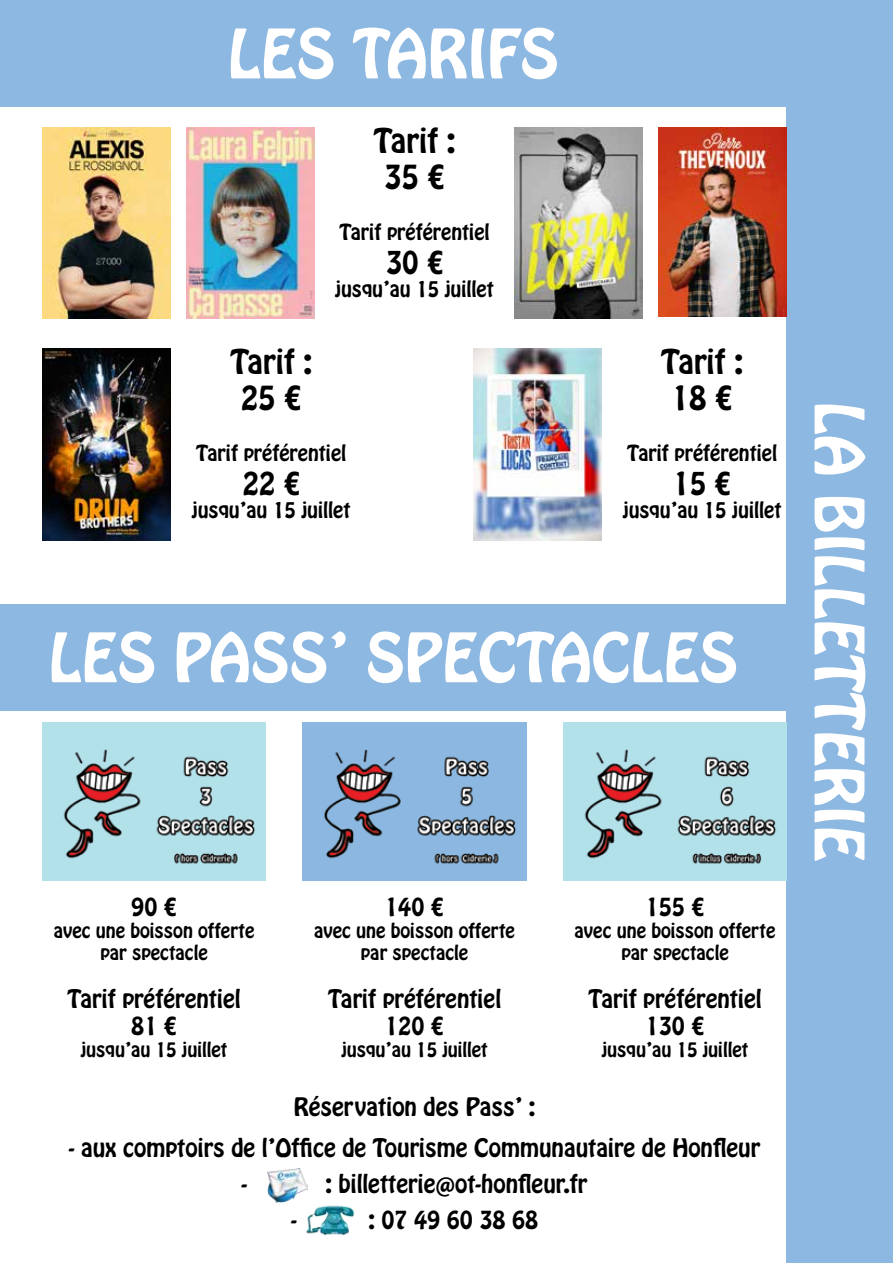
<style>
.page{position:relative;width:893px;height:1263px;background:#fff}
.page>*{position:absolute;margin:0;border:0;box-sizing:border-box;transform-origin:0 0}
.t1{font:60px "Hobo Std";color:#fff}
.t2{font:30px/36px "Hobo Std";color:#000;text-align:center}
.t3{font:28.5px "Hobo Std";color:#000}
.t4{font:22.5px/27px "Hobo Std";color:#000;text-align:center}
.t5{font:19.5px "Hobo Std";color:#000}
.t6{font:18px/21.6px "Hobo Std";color:#000;text-align:center}
</style>
<div class="page">
<div style="left:787px;top:0;width:106px;height:1263px;background:#8db8e2"></div>
<div style="left:0;top:604px;width:787px;height:106px;background:#8db8e2"></div>
<img style="left:43px;top:723px;width:223px;height:158px">
<img style="left:303px;top:723px;width:223px;height:158px">
<img style="left:563px;top:723px;width:224px;height:158px">
<img style="left:268px;top:1168px;width:40px;height:34px">
<img style="left:303px;top:1198px;width:52px;height:38px">
<div style="left:0;top:0;width:787px;height:106px;background:#8db8e2"></div>
<img style="left:43px;top:128px;width:127px;height:191px">
<img style="left:43px;top:349px;width:127px;height:191px">
<img style="left:187px;top:128px;width:127px;height:191px">
<img style="left:659px;top:128px;width:127px;height:189px">
<img style="left:514px;top:128px;width:128px;height:191px">
<img style="left:473px;top:349px;width:128px;height:191px">
<h1 class="t1" style="left:228px;top:12px;width:333px">LES TARIFS</h1>
<h2 class="t2" style="left:374px;top:123px;width:83px">Tarif :<br>35 €</h2>
<p class="t5" style="left:340px;top:218px;width:152px">Tarif préférentiel</p>
<p class="t3" style="left:386px;top:242px;width:59px">30 €</p>
<p class="t5" style="left:335px;top:276px;width:160px">jusqu’au 15 juillet</p>
<h2 class="t2" style="left:230px;top:344px;width:83px">Tarif :<br>25 €</h2>
<p class="t5" style="left:196px;top:439px;width:152px">Tarif préférentiel</p>
<p class="t3" style="left:242px;top:463px;width:59px">22 €</p>
<p class="t5" style="left:192px;top:497px;width:160px">jusqu’au 15 juillet</p>
<h2 class="t2" style="left:661px;top:344px;width:83px">Tarif :<br>18 €</h2>
<p class="t5" style="left:627px;top:439px;width:152px">Tarif préférentiel</p>
<p class="t3" style="left:673px;top:463px;width:59px">15 €</p>
<p class="t5" style="left:623px;top:497px;width:160px">jusqu’au 15 juillet</p>
<h1 class="t1" style="left:49px;top:616px;width:691px">LES PASS’ SPECTACLES</h1>
<p class="t4" style="left:131px;top:894px;width:47px">90 €</p>
<p class="t6" style="left:54px;top:920px;width:202px">avec une boisson offerte par spectacle</p>
<p class="t4" style="left:68px;top:986px;width:175px">Tarif préférentiel<br>81 €</p>
<p class="t6" style="left:81px;top:1039px;width:148px">jusqu’au 15 juillet</p>
<p class="t4" style="left:385px;top:894px;width:60px">140 €</p>
<p class="t6" style="left:314px;top:920px;width:202px">avec une boisson offerte par spectacle</p>
<p class="t4" style="left:328px;top:986px;width:175px">Tarif préférentiel<br>120 €</p>
<p class="t6" style="left:341px;top:1039px;width:148px">jusqu’au 15 juillet</p>
<p class="t4" style="left:646px;top:894px;width:60px">155 €</p>
<p class="t6" style="left:575px;top:920px;width:202px">avec une boisson offerte par spectacle</p>
<p class="t4" style="left:588px;top:986px;width:175px">Tarif préférentiel<br>130 €</p>
<p class="t6" style="left:602px;top:1039px;width:148px">jusqu’au 15 juillet</p>
<p class="t4" style="left:294px;top:1093px;width:243px">Réservation des Pass’ :</p>
<p class="t4" style="left:242px;top:1130px;width:520px;line-height:36px;text-align:left;text-indent:-173px">- aux comptoirs de l’Office de Tourisme Communautaire de Honfleur -</p>
<p class="t4" style="left:326px;top:1171px;width:263px">: billetterie@ot-honfleur.fr</p>
<p class="t4" style="left:291px;top:1207px;width:7px">-</p>
<p class="t4" style="left:368px;top:1207px;width:171px">: 07 49 60 38 68</p>
<h1 class="t1" style="left:881px;top:402px;width:461px;rotate:90deg">LA BILLETTERIE</h1>
</div>
